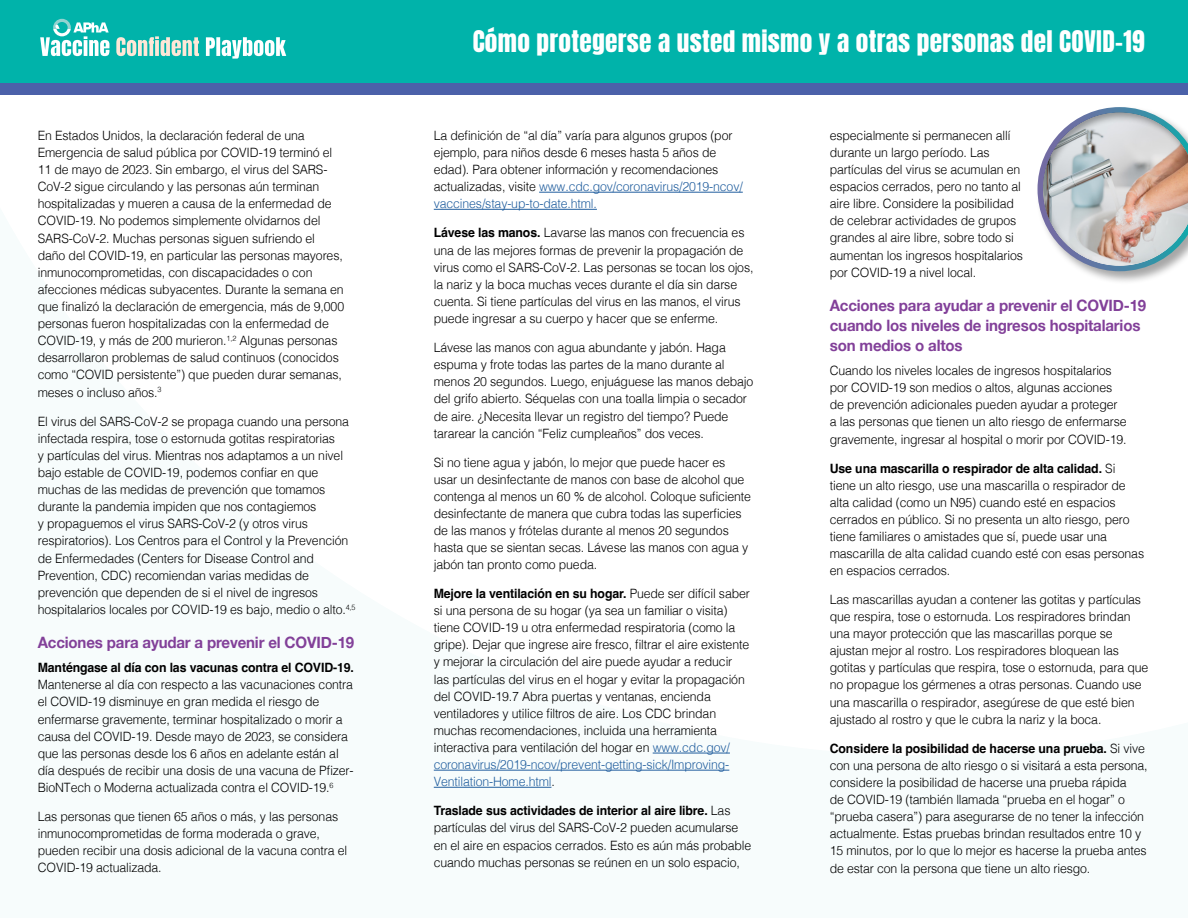
<style>
.page{position:relative;width:1188px;height:918px;background:#fff}
.page>*{position:absolute;margin:0;border:0;box-sizing:border-box;transform-origin:0 0}
.t1{font:25.35px "Anton";letter-spacing:.01em;color:#fff}
.t2{font:700 15.75px/20px "Helvetica Neue";letter-spacing:-.01em;color:#824099;scale:.96 1}
.t3{font:300 12.9px/17.1px "Helvetica";letter-spacing:-.01em;color:#000;scale:.96 1}
.t4{font:700 12.9px "Helvetica";letter-spacing:-.01em;color:#000;scale:.96 1}
.s1{color:#215e9e}
.s2{font-weight:700}
</style>
<div class="page">
<div style="left:0;top:0;width:1188px;height:88px;background:#00b3aa"></div>
<div style="left:0;top:83px;width:1188px;height:12px;background:#4b61a9"></div>
<svg style="left:206px;top:37px;width:80px;height:22px"></svg>
<svg style="left:116px;top:36px;width:83px;height:20px"></svg>
<svg style="left:40px;top:19px;width:69px;height:37px"></svg>
<hr style="left:539px;top:192px;width:204px;height:1px;background:#215e9e">
<hr style="left:434px;top:209px;width:163px;height:1px;background:#215e9e">
<hr style="left:653px;top:753px;width:77px;height:1px;background:#215e9e">
<hr style="left:434px;top:770px;width:295px;height:1px;background:#215e9e">
<hr style="left:434px;top:787px;width:117px;height:1px;background:#215e9e">
<div style="left:1036px;top:105px;width:152px;height:179px;background:#000;opacity:.35"></div>
<svg style="left:1038px;top:266px;width:150px;height:5px"></svg>
<div style="left:1030px;top:103px;width:158px;height:163px;background:#000;opacity:.35"></div>
<p class="t3" style="left:38px;top:126px;width:321px">En Estados Unidos, la declaración federal de una Emergencia de salud pública por COVID-19 terminó el 11 de mayo de 2023. Sin embargo, el virus del SARS-CoV-2 sigue circulando y las personas aún terminan hospitalizadas y mueren a causa de la enfermedad de COVID-19. No podemos simplemente olvidarnos del SARS-CoV-2. Muchas personas siguen sufriendo el daño del COVID-19, en particular las personas mayores, inmunocomprometidas, con discapacidades o con afecciones médicas subyacentes. Durante la semana en que finalizó la declaración de emergencia, más de 9,000 personas fueron hospitalizadas con la enfermedad de COVID-19, y más de 200 murieron.<sup>1,2</sup> Algunas personas desarrollaron problemas de salud continuos (conocidos como “COVID persistente”) que pueden durar semanas, meses o incluso años.<sup>3</sup></p>
<p class="t3" style="left:38px;top:412px;width:332px">El virus del SARS-CoV-2 se propaga cuando una persona infectada respira, tose o estornuda gotitas respiratorias<br>y partículas del virus. Mientras nos adaptamos a un nivel bajo estable de COVID-19, podemos confiar en que muchas de las medidas de prevención que tomamos durante la pandemia impiden que nos contagiemos<br>y propaguemos el virus SARS-CoV-2 (y otros virus respiratorios). Los Centros para el Control y la Prevención de Enfermedades (Centers for Disease Control and Prevention, CDC) recomiendan varias medidas de prevención que dependen de si el nivel de ingresos hospitalarios locales por COVID-19 es bajo, medio o alto.<sup>4,5</sup></p>
<p class="t2" style="left:38px;top:633px;width:331px">Acciones para ayudar a prevenir el COVID-19</p>
<p class="t4" style="left:38px;top:660px;width:331px">Manténgase al día con las vacunas contra el COVID-19.</p>
<p class="t3" style="left:38px;top:675px;width:330px">Mantenerse al día con respecto a las vacunaciones contra el COVID-19 disminuye en gran medida el riesgo de enfermarse gravemente, terminar hospitalizado o morir a causa del COVID-19. Desde mayo de 2023, se considera que las personas desde los 6 años en adelante están al día después de recibir una dosis de una vacuna de Pfizer-BioNTech o Moderna actualizada contra el COVID-19.<sup>6</sup></p>
<p class="t3" style="left:38px;top:807px;width:324px">Las personas que tienen 65 años o más, y las personas inmunocomprometidas de forma moderada o grave, pueden recibir una dosis adicional de la vacuna contra el COVID-19 actualizada.</p>
<h1 class="t1" style="left:473px;top:29px;width:674px">Cómo protegerse a usted mismo y a otras personas del COVID-19</h1>
<p class="t3" style="left:434px;top:126px;width:323px">La definición de “al día” varía para algunos grupos (por ejemplo, para niños desde 6 meses hasta 5 años de edad). Para obtener información y recomendaciones actualizadas, visite <span class="s1">www.cdc.gov/coronavirus/2019-ncov/ vaccines/stay-up-to-date.html.</span></p>
<p class="t3" style="left:434px;top:223px;width:335px"><span class="s2">Lávese las manos.</span> Lavarse las manos con frecuencia es una de las mejores formas de prevenir la propagación de virus como el SARS-CoV-2. Las personas se tocan los ojos, la nariz y la boca muchas veces durante el día sin darse cuenta. Si tiene partículas del virus en las manos, el virus puede ingresar a su cuerpo y hacer que se enferme.</p>
<p class="t3" style="left:434px;top:338px;width:334px">Lávese las manos con agua abundante y jabón. Haga espuma y frote todas las partes de la mano durante al menos 20 segundos. Luego, enjuáguese las manos debajo del grifo abierto. Séquelas con una toalla limpia o secador de aire. ¿Necesita llevar un registro del tiempo? Puede tararear la canción “Feliz cumpleaños” dos veces.</p>
<p class="t3" style="left:434px;top:453px;width:332px">Si no tiene agua y jabón, lo mejor que puede hacer es usar un desinfectante de manos con base de alcohol que contenga al menos un 60 % de alcohol. Coloque suficiente desinfectante de manera que cubra todas las superficies de las manos y frótelas durante al menos 20 segundos hasta que se sientan secas. Lávese las manos con agua y jabón tan pronto como pueda.</p>
<p class="t3" style="left:434px;top:584px;width:331px"><span class="s2">Mejore la ventilación en su hogar.</span> Puede ser difícil saber si una persona de su hogar (ya sea un familiar o visita) tiene COVID-19 u otra enfermedad respiratoria (como la gripe). Dejar que ingrese aire fresco, filtrar el aire existente y mejorar la circulación del aire puede ayudar a reducir las partículas del virus en el hogar y evitar la propagación del COVID-19.7 Abra puertas y ventanas, encienda ventiladores y utilice filtros de aire. Los CDC brindan muchas recomendaciones, incluida una herramienta interactiva para ventilación del hogar en <span class="s1">www.cdc.gov/ coronavirus/2019-ncov/prevent-getting-sick/Improving-Ventilation-Home.html</span>.</p>
<p class="t3" style="left:434px;top:801px;width:332px"><span class="s2">Traslade sus actividades de interior al aire libre.</span> Las partículas del virus del SARS-CoV-2 pueden acumularse en el aire en espacios cerrados. Esto es aún más probable cuando muchas personas se reúnen en un solo espacio,</p>
<p class="t3" style="left:830px;top:126px;width:203px">especialmente si permanecen allí durante un largo período. Las partículas del virus se acumulan en espacios cerrados, pero no tanto al aire libre. Considere la posibilidad de celebrar actividades de grupos grandes al aire libre, sobre todo si aumentan los ingresos hospitalarios por COVID-19 a nivel local.</p>
<p class="t2" style="left:830px;top:296px;width:331px">Acciones para ayudar a prevenir el COVID-19 cuando los niveles de ingresos hospitalarios son medios o altos</p>
<p class="t3" style="left:830px;top:361px;width:311px">Cuando los niveles locales de ingresos hospitalarios por COVID-19 son medios o altos, algunas acciones de prevención adicionales pueden ayudar a proteger a las personas que tienen un alto riesgo de enfermarse gravemente, ingresar al hospital o morir por COVID-19.</p>
<p class="t3" style="left:830px;top:459px;width:329px"><span class="s2">Use una mascarilla o respirador de alta calidad.</span> Si tiene un alto riesgo, use una mascarilla o respirador de alta calidad (como un N95) cuando esté en espacios cerrados en público. Si no presenta un alto riesgo, pero tiene familiares o amistades que sí, puede usar una mascarilla de alta calidad cuando esté con esas personas en espacios cerrados.</p>
<p class="t3" style="left:830px;top:590px;width:333px">Las mascarillas ayudan a contener las gotitas y partículas que respira, tose o estornuda. Los respiradores brindan una mayor protección que las mascarillas porque se ajustan mejor al rostro. Los respiradores bloquean las gotitas y partículas que respira, tose o estornuda, para que no propague los gérmenes a otras personas. Cuando use una mascarilla o respirador, asegúrese de que esté bien ajustado al rostro y que le cubra la nariz y la boca.</p>
<p class="t3" style="left:830px;top:739px;width:333px"><span class="s2">Considere la posibilidad de hacerse una prueba.</span> Si vive con una persona de alto riesgo o si visitará a esta persona, considere la posibilidad de hacerse una prueba rápida<br>de COVID-19 (también llamada “prueba en el hogar” o “prueba casera”) para asegurarse de no tener la infección actualmente. Estas pruebas brindan resultados entre 10 y 15 minutos, por lo que lo mejor es hacerse la prueba antes de estar con la persona que tiene un alto riesgo.</p>
</div>
